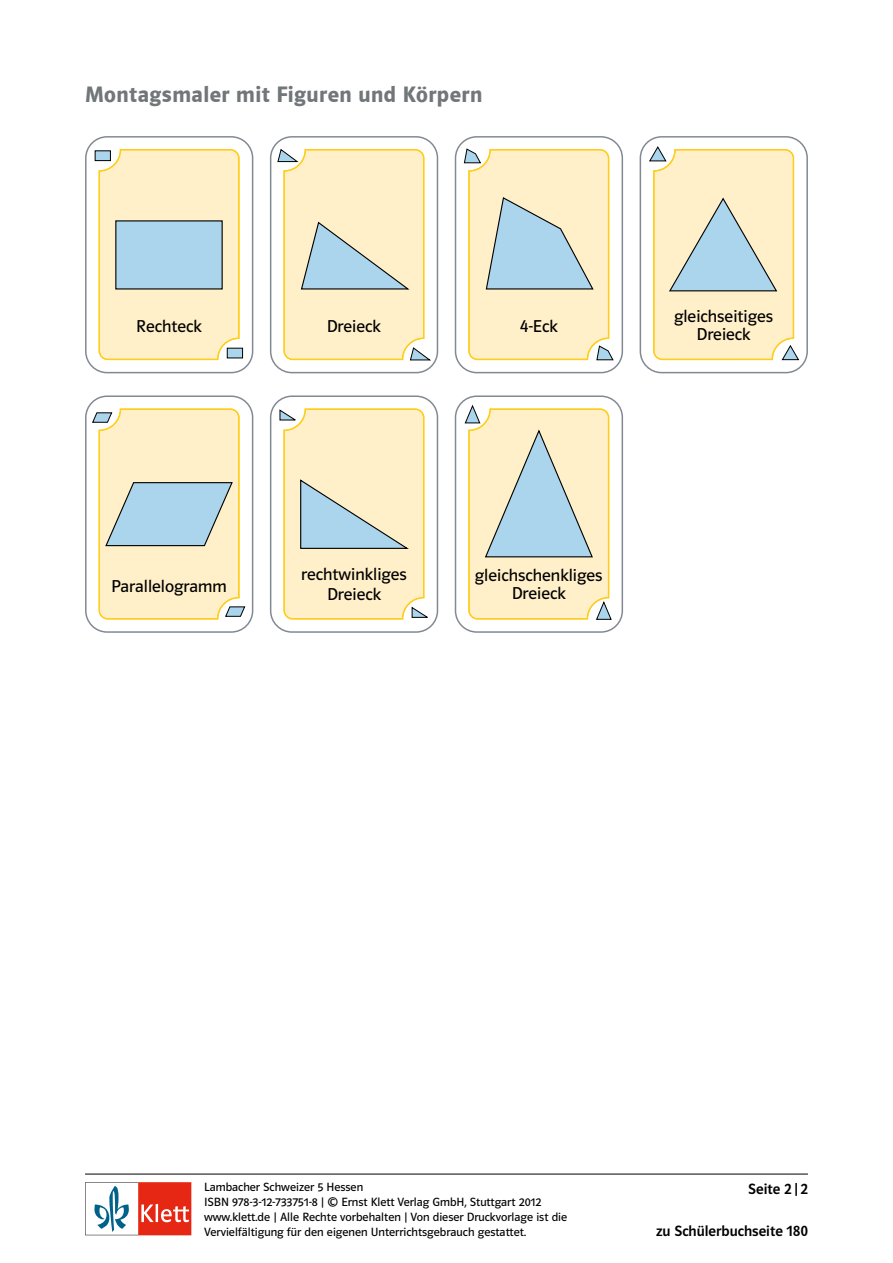
<style>
.page{position:relative;width:893px;height:1263px;background:#fff}
.page>*{position:absolute;margin:0;border:0;box-sizing:border-box;transform-origin:0 0}
.t1{font:22.5px "Polo MA11 K Hfett";letter-spacing:.02em;color:#717678}
.t2{font:17.25px/18px "Polo MA11 K Buch";color:#000;text-align:center}
.t3{font:15px "Polo MA11 K Krftg";color:#000}
.t4{font:12px/15px "Polo ST11 K Buch";color:#000}
</style>
<div class="page">
<svg style="left:85px;top:1182px;width:106px;height:53px"></svg>
<hr style="left:85px;top:1174px;width:723px;height:1px;background:#000">
<svg style="left:98px;top:149px;width:142px;height:212px;background:#feedc1"></svg>
<div style="left:85px;top:136px;width:168px;height:237px;border:2px solid #838992;border-radius:21px"></div>
<div style="left:115px;top:220px;width:108px;height:69px;background:#aad5ec"></div>
<div style="left:95px;top:151px;width:16px;height:10px;background:#aad5ec;border:1px solid #000"></div>
<div style="left:227px;top:348px;width:16px;height:10px;background:#aad5ec;border:1px solid #000"></div>
<div style="left:270px;top:136px;width:168px;height:237px;border:2px solid #838992;border-radius:21px"></div>
<svg style="left:277px;top:149px;width:153px;height:212px;background:#f2eac9"></svg>
<div style="left:455px;top:136px;width:168px;height:237px;border:2px solid #838992;border-radius:21px"></div>
<svg style="left:464px;top:148px;width:149px;height:213px;background:#eae7ca"></svg>
<div style="left:640px;top:136px;width:168px;height:237px;border:2px solid #838992;border-radius:21px"></div>
<svg style="left:649px;top:146px;width:150px;height:215px;background:#eee8c9"></svg>
<div style="left:85px;top:395px;width:168px;height:238px;border:2px solid #838992;border-radius:21px"></div>
<svg style="left:92px;top:408px;width:153px;height:212px;background:#eae7cb"></svg>
<div style="left:270px;top:395px;width:168px;height:238px;border:2px solid #838992;border-radius:21px"></div>
<svg style="left:280px;top:408px;width:148px;height:212px;background:#f2e9c7"></svg>
<div style="left:455px;top:395px;width:168px;height:238px;border:2px solid #838992;border-radius:21px"></div>
<svg style="left:465px;top:405px;width:147px;height:215px;background:#e8e6ce"></svg>
<h1 class="t1" style="left:85px;top:82px;width:399px">Montagsmaler mit Figuren und Körpern</h1>
<p class="t2" style="left:136px;top:318px;width:67px">Rechteck</p>
<p class="t2" style="left:327px;top:318px;width:56px">Dreieck</p>
<p class="t2" style="left:520px;top:318px;width:40px">4-Eck</p>
<p class="t2" style="left:674px;top:307px;width:101px">gleichseitiges<br>Dreieck</p>
<p class="t2" style="left:111px;top:577px;width:117px">Parallelogramm</p>
<p class="t2" style="left:301px;top:564px;width:107px;line-height:20.7px">rechtwinkliges<br>Dreieck</p>
<p class="t2" style="left:475px;top:566px;width:129px">gleichschenkliges<br>Dreieck</p>
<p class="t4" style="left:204px;top:1180px;width:365px">Lambacher Schweizer 5 Hessen<br>ISBN 978-3-12-733751-8 | © Ernst Klett Verlag GmbH, Stuttgart 2012 www.klett.de | Alle Rechte vorbehalten | Von dieser Druckvorlage ist die Vervielfältigung für den eigenen Unterrichtsgebrauch gestattet.</p>
<p class="t3" style="left:748px;top:1181px;width:61px">Seite 2|2</p>
<p class="t3" style="left:656px;top:1223px;width:153px">zu Schülerbuchseite 180</p>
</div>
